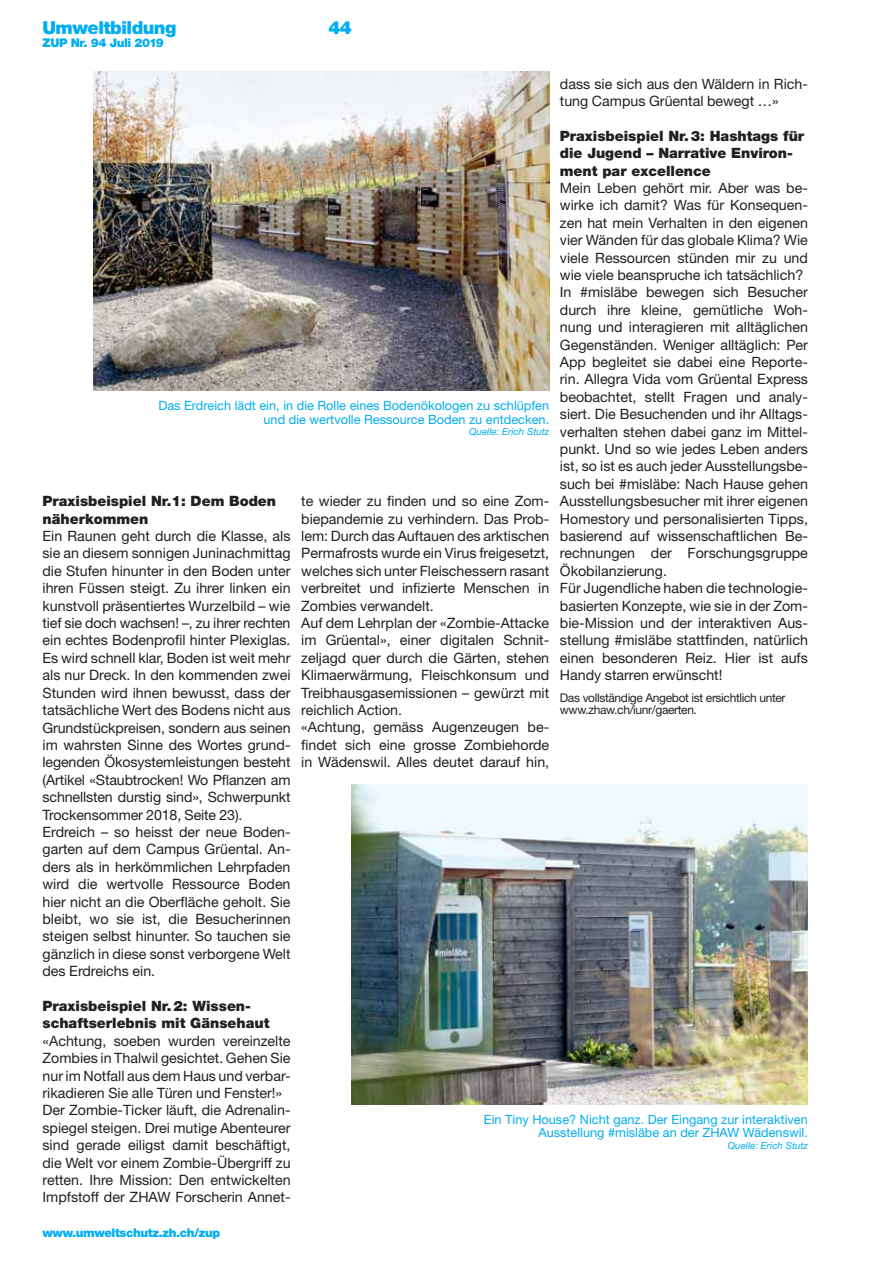
<style>
.page{position:relative;width:893px;height:1263px;background:#fff}
.page>*{position:absolute;margin:0;border:0;box-sizing:border-box;transform-origin:0 0}
.t1{font:900 18px "Helvetica Neue LT Std";letter-spacing:-.03em;color:#00aeef}
.t2{font:14.25px/17.4px "Helvetica Neue LT Std";color:#231f20}
.t3{font:900 14.25px/17.4px "Helvetica Neue LT Std";color:#231f20}
.t4{font:12.75px/13.5px "Helvetica Neue LT Std";color:#00aeef;text-align:right}
.t5{font:12px/12.8px "Helvetica Neue LT Std";letter-spacing:-.03em;color:#231f20}
.t6{font:900 12px "Helvetica Neue LT Std";letter-spacing:-.03em;color:#00aeef}
.t7{font:italic 9.75px "Helvetica Neue LT Std";color:#00aeef}
</style>
<div class="page">
<img style="left:93px;top:71px;width:456px;height:320px">
<img style="left:352px;top:785px;width:456px;height:319px">
<p class="t1" style="left:43px;top:21px;width:135px">Umweltbildung</p>
<p class="t1" style="left:328px;top:21px;width:25px">44</p>
<p class="t6" style="left:43px;top:38px;width:123px">ZUP Nr. 94 Juli 2019</p>
<p class="t2" style="left:560px;top:77px;width:250px">dass sie sich aus den Wäldern in Rich&shy;tung Campus Grüental bewegt …»</p>
<p class="t3" style="left:560px;top:129px;width:246px">Praxisbeispiel Nr. 3: Hashtags für die Jugend – Narrative Environ&shy;ment par excellence</p>
<p class="t2" style="left:560px;top:181px;width:250px">Mein Leben gehört mir. Aber was be&shy;wirke ich damit? Was für Konsequen&shy;zen hat mein Verhalten in den eigenen vier Wänden für das globale Klima? Wie viele Ressourcen stünden mir zu und wie viele beanspruche ich tatsächlich?<br>In #misläbe bewegen sich Besucher durch ihre kleine, gemütliche Woh&shy;nung und interagieren mit alltäglichen Gegenständen. Weniger alltäglich: Per App begleitet sie dabei eine Reporte&shy;rin. Allegra Vida vom Grüental Express beobachtet, stellt Fragen und analy&shy;siert. Die Besuchenden und ihr Alltags&shy;verhalten stehen dabei ganz im Mittel&shy;punkt. Und so wie jedes Leben anders ist, so ist es auch jeder Ausstellungsbe&shy;such bei #misläbe: Nach Hause gehen Ausstellungsbesucher mit ihrer eigenen Homestory und personalisierten Tipps, basierend auf wissenschaftlichen Be&shy;rechnungen der Forschungsgruppe Ökobilanzierung.<br>Für Jugendliche haben die technologie&shy;basierten Konzepte, wie sie in der Zom&shy;bie-Mission und der interaktiven Aus&shy;stellung #misläbe stattfinden, natürlich einen besonderen Reiz. Hier ist aufs Handy starren erwünscht!</p>
<p class="t5" style="left:560px;top:692px;width:227px">Das vollständige Angebot ist ersichtlich unter www.zhaw.ch/iunr/gaerten.</p>
<p class="t4" style="left:158px;top:401px;width:392px">Das Erdreich lädt ein, in die Rolle eines Bodenökologen zu schlüpfen und die wertvolle Ressource Boden zu entdecken.</p>
<p class="t7" style="left:469px;top:426px;width:81px">Quelle: Erich Stutz</p>
<p class="t2" style="left:301px;top:494px;width:250px">te wieder zu finden und so eine Zom&shy;biepandemie zu verhindern. Das Prob&shy;lem: Durch das Auftauen des arktischen Permafrosts wurde ein Virus freigesetzt, welches sich unter Fleischessern rasant verbreitet und infizierte Menschen in Zombies verwandelt.<br>Auf dem Lehrplan der «Zombie-Attacke im Grüental», einer digitalen Schnit&shy;zeljagd quer durch die Gärten, stehen Klimaerwärmung, Fleischkonsum und Treibhausgasemissionen – gewürzt mit reichlich Action.<br>«Achtung, gemäss Augenzeugen be&shy;findet sich eine grosse Zombiehorde in Wädenswil. Alles deutet darauf hin,</p>
<p class="t3" style="left:43px;top:494px;width:235px">Praxisbeispiel Nr.1: Dem Boden näherkommen</p>
<p class="t2" style="left:43px;top:529px;width:250px">Ein Raunen geht durch die Klasse, als sie an diesem sonnigen Juninachmittag die Stufen hinunter in den Boden unter ihren Füssen steigt. Zu ihrer linken ein kunstvoll präsentiertes Wurzelbild – wie tief sie doch wachsen! –, zu ihrer rechten ein echtes Bodenprofil hinter Plexi glas.<br>Es wird schnell klar, Boden ist weit mehr als nur Dreck. In den kommenden zwei Stunden wird ihnen bewusst, dass der tatsächliche Wert des Bodens nicht aus Grundstückpreisen, sondern aus seinen im wahrsten Sinne des Wortes grund&shy;legenden Ökosystemleistungen besteht (Artikel «Staubtrocken! Wo Pflanzen am schnellsten durstig sind», Schwerpunkt Trockensommer 2018, Seite 23).<br>Erdreich – so heisst der neue Boden&shy;garten auf dem Campus Grüental. An&shy;ders als in herkömmlichen Lehrpfaden wird die wertvolle Ressource Boden hier nicht an die Oberfläche geholt. Sie bleibt, wo sie ist, die Besucherinnen steigen selbst hinunter. So tauchen sie gänzlich in diese sonst verborgene Welt des Erdreichs ein.</p>
<p class="t3" style="left:43px;top:999px;width:228px">Praxisbeispiel Nr. 2: Wissen&shy;schaftserlebnis mit Gänsehaut</p>
<p class="t2" style="left:43px;top:1034px;width:250px">«Achtung, soeben wurden vereinzelte Zombies in Thalwil gesichtet. Gehen Sie nur im Notfall aus dem Haus und verbar&shy;rikadieren Sie alle Türen und Fenster!» Der Zombie-Ticker läuft, die Adrenalin&shy;spiegel steigen. Drei mutige Abenteurer sind gerade eiligst damit beschäftigt, die Welt vor einem Zombie-Übergriff zu retten. Ihre Mission: Den entwickelten Impfstoff der ZHAW Forscherin Annet-</p>
<p class="t4" style="left:484px;top:1114px;width:325px">Ein Tiny House? Nicht ganz. Der Eingang zur interaktiven<br>Ausstellung #misläbe an der ZHAW Wädenswil.</p>
<p class="t7" style="left:728px;top:1140px;width:81px">Quelle: Erich Stutz</p>
<p class="t6" style="left:43px;top:1229px;width:179px">www.umweltschutz.zh.ch/zup</p>
</div>
